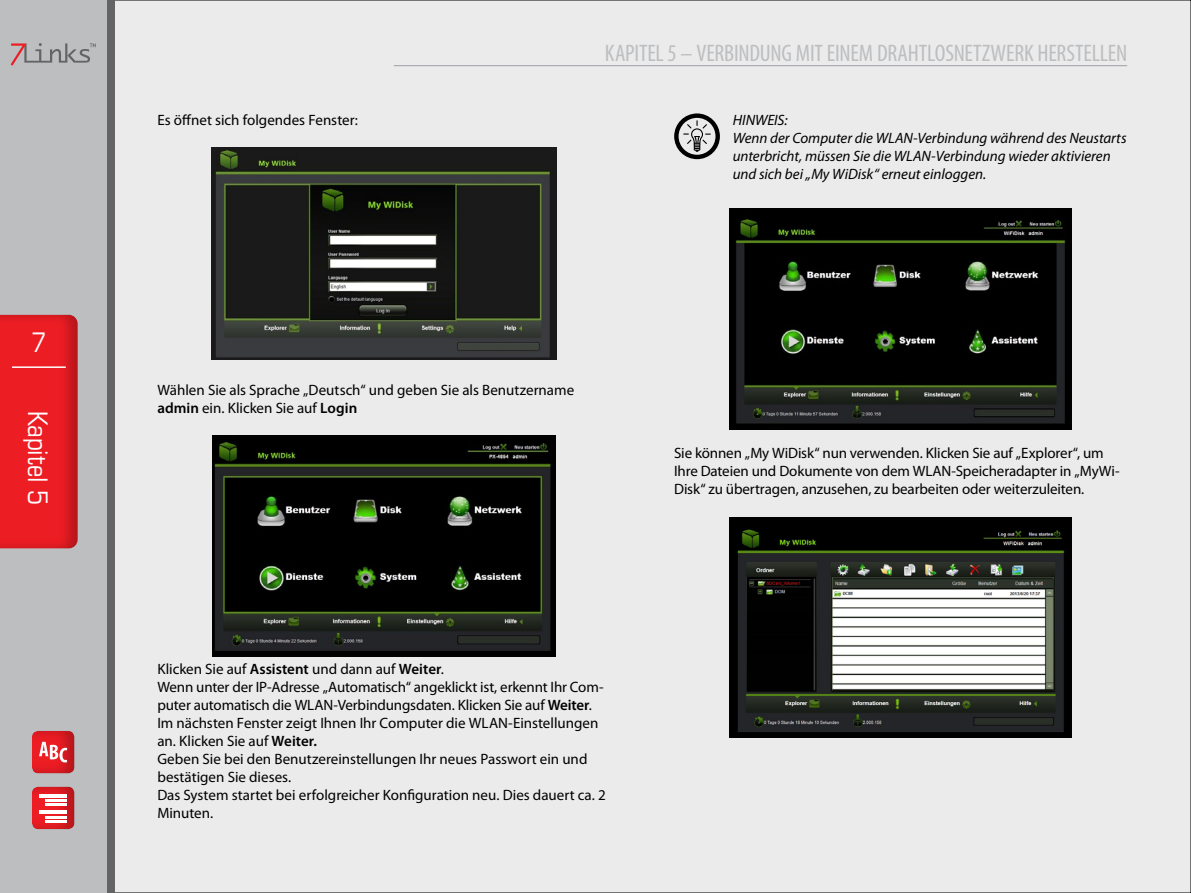
<style>
.page{position:relative;width:1191px;height:893px;background:#ebebec}
.page>*{position:absolute;margin:0;border:0;box-sizing:border-box;transform-origin:0 0}
.t1{font:condensed 27px "Eurostile";letter-spacing:-.005em;color:#fff}
.t2{font:condensed 24px "Myriad Pro";letter-spacing:-.005em;color:#bcbec0}
.t3{font:15px/18px "Myriad Pro";letter-spacing:-.005em;color:#000}
.t4{font:italic 15px/18px "Myriad Pro";color:#000}
.s1{font-weight:600}
</style>
<div class="page">
<div style="left:34px;top:0;width:81px;height:893px;background:#636466"></div>
<div style="left:0;top:0;width:106px;height:893px;background:#bcbec0"></div>
<svg style="left:11px;top:43px;width:85px;height:23px"></svg>
<div style="left:0;top:315px;width:81px;height:235px;background:#000;opacity:.25"></div>
<hr style="left:12px;top:366px;width:54px;height:2px;background:#fff">
<div style="left:31px;top:730px;width:46px;height:45px;background:#000;opacity:.25"></div>
<svg style="left:39px;top:742px;width:28px;height:20px"></svg>
<div style="left:31px;top:786px;width:46px;height:43px;background:#000;opacity:.25"></div>
<hr style="left:39px;top:794px;width:28px;height:3px;background:#fff">
<hr style="left:39px;top:811px;width:28px;height:3px;background:#fff">
<hr style="left:45px;top:799px;width:22px;height:2px;background:#fff">
<hr style="left:45px;top:816px;width:22px;height:2px;background:#fff">
<hr style="left:45px;top:803px;width:22px;height:2px;background:#fff">
<hr style="left:45px;top:820px;width:22px;height:2px;background:#fff">
<hr style="left:394px;top:65px;width:733px;height:1px;background:#9d9fa2">
<img style="left:212px;top:147px;width:344px;height:212px">
<img style="left:213px;top:435px;width:342px;height:221px">
<svg style="left:674px;top:113px;width:46px;height:46px"></svg>
<img style="left:730px;top:208px;width:341px;height:221px">
<img style="left:730px;top:518px;width:341px;height:220px">
<h1 class="t1" style="left:31px;top:326px;width:17px">7</h1>
<h1 class="t1" style="left:54px;top:410px;width:96px;rotate:90deg">Kapitel 5</h1>
<p class="t3" style="left:157px;top:111px;width:202px">Es öffnet sich folgendes Fenster:</p>
<h2 class="t2" style="left:605px;top:38px;width:20px">KAPITEL</h2>
<h2 class="t2" style="left:667px;top:38px;width:77px">5 – VERBINDUNG</h2>
<h2 class="t2" style="left:796px;top:38px;width:41px">MIT EINEM</h2>
<h2 class="t2" style="left:877px;top:38px;width:11px">DRAHTLOSNETZ</h2>
<h2 class="t2" style="left:990px;top:38px;width:57px">WERK HERSTELLEN</h2>
<p class="t4" style="left:732px;top:111px;width:395px">Hinweis:<br>Wenn der Computer die WLAN-Verbindung während des Neustarts unterbricht, müssen Sie die WLAN-Verbindung wieder aktivieren und sich bei „My WiDisk“ erneut einloggen.</p>
<p class="t3" style="left:157px;top:381px;width:418px">Wählen Sie als Sprache „Deutsch“ und geben Sie als Benutzername <span class="s1">admin</span> ein. Klicken Sie auf <span class="s1">Login</span></p>
<p class="t3" style="left:674px;top:444px;width:447px">Sie können „My WiDisk“ nun verwenden. Klicken Sie auf „Explorer“, um<br>Ihre Dateien und Dokumente von dem WLAN-Speicheradapter in „MyWi-<br>Disk“ zu übertragen, anzusehen, zu bearbeiten oder weiterzuleiten.</p>
<p class="t3" style="left:157px;top:660px;width:450px">Klicken Sie auf <span class="s1">Assistent</span> und dann auf <span class="s1">Weiter</span>.<br>Wenn unter der I P-Adresse „Automatisch“ angeklickt ist, erkennt I hr Com&shy;puter automatisch die WLAN-Verbindungsdaten. Klicken Sie auf <span class="s1">Weiter</span>.<br>Im nächsten Fenster zeigt I hnen I hr Computer die WLAN-Einstellungen an. Klicken Sie auf <span class="s1">Weiter.<br></span>Geben Sie bei den Benutzereinstellungen I hr neues Passwort ein und bestätigen Sie dieses.<br>Das System startet bei erfolgreicher Konfiguration neu. Dies dauert ca. 2<br>Minuten.</p>
</div>
